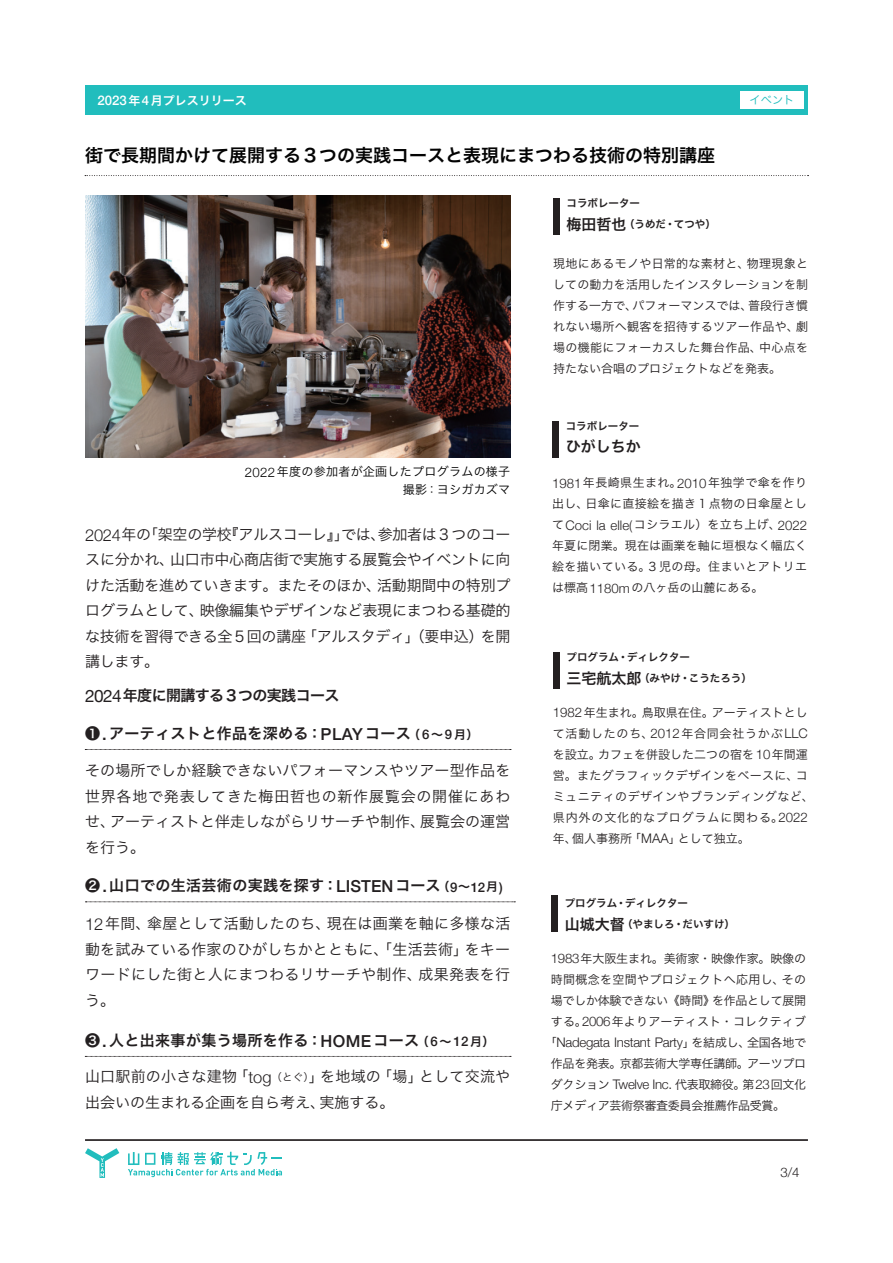
<style>
.page{position:relative;width:893px;height:1263px;background:#fff}
.page>*{position:absolute;margin:0;border:0;box-sizing:border-box;transform-origin:0 0}
.t1{font:18px "Hira Kaku Pro W6";color:#030303}
.t2{font:15px/25.5px "Hira Kaku Pro W3";color:#231f20;text-align:justify}
.t3{font:15px "Hira Kaku Pro W6";letter-spacing:.025em;color:#231f20}
.t4{font:15px "Hira Kaku Pro W6";letter-spacing:-.04em;color:#231f20}
.t5{font:300 13.2px "Helvetica Neue";letter-spacing:-.025em;color:#231f20}
.t6{font:300 13.2px "Helvetica Neue";color:#231f20}
.t7{font:12px/21px "Hira Kaku Pro W3";letter-spacing:.015em;color:#231f20;text-align:justify}
.t8{font:12px/18px "Hira Kaku Pro W3";letter-spacing:.025em;color:#000;text-align:right}
.t9{font:12px "Hira Kaku Pro W6";color:#fff}
.t10{font:11.25px "Hira Kaku Pro W3";color:#21bdbd}
.t11{font:10.5px/21px "Hira Kaku Pro W6";color:#231f20}
.s1{font-family:"Helvetica Neue";font-weight:500;font-size:13.2px}
.s2{font-size:15px}
.s3{font-family:"Helvetica Neue";font-weight:300;font-size:13.2px}
.s4{font-family:"Helvetica Neue";font-weight:300;font-size:16.5px}
.s5{font-family:"Helvetica Neue";font-size:17.25px}
.s6{font-family:"Helvetica Neue";font-weight:500;font-size:16.5px}
.s7{font-size:12px}
.s8{font-size:10.5px}
.s9{font-family:"Hira Kaku Pro W3";font-weight:400;font-size:12px}
</style>
<div class="page">
<svg style="left:85px;top:1148px;width:34px;height:30px"></svg>
<svg style="left:128px;top:1152px;width:154px;height:25px"></svg>
<div style="left:85px;top:85px;width:723px;height:30px;background:#21bdbd"></div>
<hr style="left:85px;top:1139px;width:723px;height:1px;background:#231f20">
<hr style="left:85px;top:1140px;width:723px;height:1px;background:#231f20">
<svg style="left:85px;top:175px;width:723px;height:1px"></svg>
<img style="left:85px;top:196px;width:425px;height:261px">
<svg style="left:85px;top:749px;width:426px;height:1px"></svg>
<svg style="left:85px;top:901px;width:430px;height:1px"></svg>
<svg style="left:85px;top:1056px;width:426px;height:1px"></svg>
<div style="left:740px;top:91px;width:64px;height:17px;background:#fff"></div>
<div style="left:551px;top:896px;width:7px;height:36px;background:#231f20"></div>
<div style="left:553px;top:652px;width:7px;height:37px;background:#231f20"></div>
<div style="left:553px;top:198px;width:7px;height:37px;background:#231f20"></div>
<div style="left:552px;top:421px;width:7px;height:36px;background:#231f20"></div>
<p class="t9" style="left:98px;top:89px;width:151px"><span class="s1">2023</span>年<span class="s1">4</span>月プレスリリース</p>
<p class="t10" style="left:749px;top:90px;width:46px">イベント</p>
<h1 class="t1" style="left:85px;top:139px;width:631px">街で長期間かけて展開する３つの実践コースと表現にまつわる技術の特別講座</h1>
<p class="t11" style="left:567px;top:192px;width:151px">コラボレーター<br><span class="s2">梅田哲也</span>（うめだ・てつや）</p>
<p class="t7" style="left:553px;top:252px;width:257px">現地にあるモノや日常的な素材と、物理現象としての動力を活用したインスタレーションを制作する一方で、パフォーマンスでは、普段行き慣れない場所へ観客を招待するツアー作品や、劇場の機能にフォーカスした舞台作品、中心点を持たない合唱のプロジェクトなどを発表。</p>
<p class="t8" style="left:245px;top:462px;width:267px"><span class="s3">2022</span>年度の参加者が企画したプログラムの様子撮影：ヨシガカズマ</p>
<p class="t2" style="left:85px;top:520px;width:427px"><span class="s4">2024</span>年の「架空の学校『アルスコーレ』」では、参加者は３つのコースに分かれ、山口市中心商店街で実施する展覧会やイベントに向けた活動を進めていきます。またそのほか、活動期間中の特別プログラムとして、映像編集やデザインなど表現にまつわる基礎的な技術を習得できる全５回の講座「アルスタディ」（要申込）を開講します。</p>
<p class="t4" style="left:85px;top:682px;width:256px"><span class="s5">2024</span>年度に開講する３つの実践コース</p>
<p class="t3" style="left:85px;top:720px;width:395px">❶<span class="s6">.</span>アーティストと作品を深める：<span class="s6">PLAY</span>コース<span class="s7">（</span><span class="s1">6</span><span class="s7">～</span><span class="s1">9</span><span class="s7">月）</span></p>
<p class="t2" style="left:85px;top:757px;width:427px">その場所でしか経験できないパフォーマンスやツアー型作品を世界各地で発表してきた梅田哲也の新作展覧会の開催にあわせ、アーティストと伴走しながらリサーチや制作、展覧会の運営を行う。</p>
<p class="t3" style="left:85px;top:872px;width:419px">❷<span class="s6">.</span>山口での生活芸術の実践を探す：<span class="s6">LISTEN</span>コース<span class="s7">（</span><span class="s1">9</span><span class="s7">～</span><span class="s1">12</span><span class="s7">月</span><span class="s1">)</span></p>
<p class="t2" style="left:85px;top:910px;width:427px"><span class="s4">12</span>年間、傘屋として活動したのち、現在は画業を軸に多様な活動を試みている作家のひがしちかとともに、「生活芸術」をキーワードにした街と人にまつわるリサーチや制作、成果発表を行う。</p>
<p class="t3" style="left:85px;top:1027px;width:411px">❸<span class="s6">.</span>人と出来事が集う場所を作る：<span class="s6">HOME</span>コース<span class="s7">（</span><span class="s1">6</span><span class="s7">～</span><span class="s1">12</span><span class="s7">月）</span></p>
<p class="t2" style="left:85px;top:1063px;width:427px">山口駅前の小さな建物「<span class="s4">tog</span><span class="s8">（とぐ）</span>」を地域の「場」として交流や出会いの生まれる企画を自ら考え、実施する。</p>
<p class="t11" style="left:566px;top:415px;width:75px">コラボレーター</p>
<p class="t3" style="left:566px;top:433px;width:76px">ひがしちか</p>
<p class="t7" style="left:552px;top:471px;width:257px"><span class="s3">1981</span>年長崎県生まれ。<span class="s3">2010</span>年独学で傘を作り出し、日傘に直接絵を描き１点物の日傘屋とし</p>
<p class="t6" style="left:552px;top:514px;width:257px"><span class="s9">て</span>Coci la elle(<span class="s9">コシラエル）を立ち上げ、</span>2022</p>
<p class="t7" style="left:552px;top:534px;width:257px">年夏に閉業。現在は画業を軸に垣根なく幅広く絵を描いている。３児の母。住まいとアトリエは標高<span class="s3">1180m</span>の八ヶ岳の山麓にある。</p>
<p class="t11" style="left:567px;top:646px;width:187px">プログラム・ディレクター<br><span class="s2">三宅航太郎</span>（みやけ・こうたろう）</p>
<p class="t7" style="left:553px;top:701px;width:263px;text-align:left"><span class="s3">1982</span>年生まれ。鳥取県在住。アーティストとして活動したのち、<span class="s3">2012</span>年合同会社うかぶ<span class="s3">LLC</span>を設立。カフェを併設した二つの宿を<span class="s3">10</span>年間運営。またグラフィックデザインをベースに、コミュニティのデザインやブランディングなど、県内外の文化的なプログラムに関わる。<span class="s3">2022</span>年、個人事務所「<span class="s3">MAA</span>」として独立。</p>
<p class="t11" style="left:565px;top:892px;width:172px">プログラム・ディレクター<br><span class="s2">山城大督</span>（やましろ・だいすけ）</p>
<p class="t7" style="left:551px;top:947px;width:257px"><span class="s3">1983</span>年大阪生まれ。美術家・映像作家。映像の時間概念を空間やプロジェクトへ応用し、その場でしか体験できない《時間》を作品として展開する。<span class="s3">2006</span>年よりアーティスト・コレクティブ</p>
<p class="t5" style="left:545px;top:1032px;width:263px"><span class="s9">「</span>Nadegata Instant Party<span class="s9">」を結成し、全国各地で</span></p>
<p class="t7" style="left:551px;top:1052px;width:257px">作品を発表。京都芸術大学専任講師。アーツプロダクション <span class="s3">Twelve Inc.</span> 代表取締役。第<span class="s3">23</span>回文化庁メディア芸術祭審査委員会推薦作品受賞。</p>
<p class="t5" style="left:780px;top:1161px;width:21px">3/4</p>
</div>
